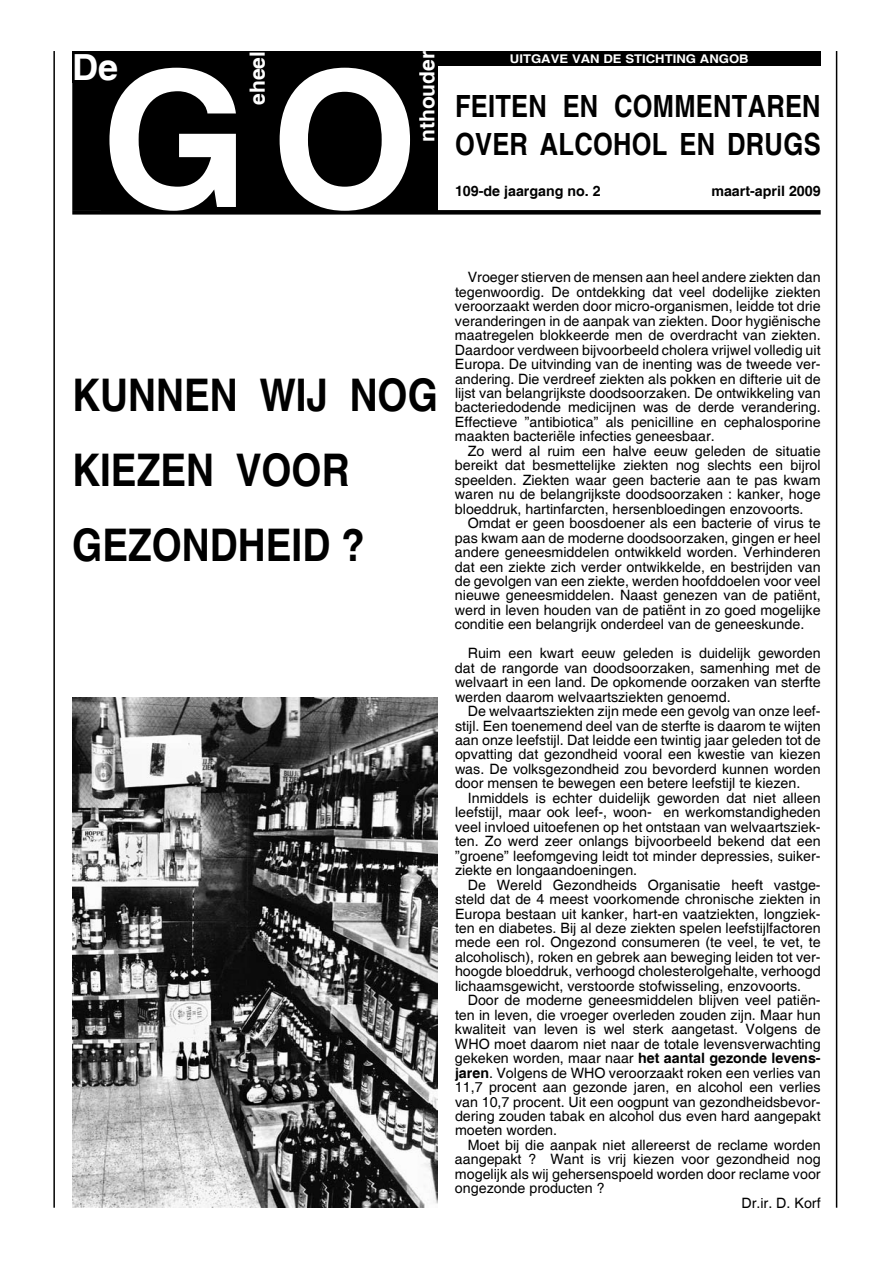
<style>
.page{position:relative;width:893px;height:1263px;background:#fff}
.page>*{position:absolute;margin:0;border:0;box-sizing:border-box;transform-origin:0 0}
.t1{font:700 189px "Helvetica";color:#fff}
.t2{font:700 45px/75px "Helvetica";color:#000;scale:.86 1}
.t3{font:700 36px "Helvetica";color:#fff}
.t4{font:700 30.6px/38.1px "Helvetica";letter-spacing:.01em;color:#000;scale:.83 1}
.t5{font:700 21px "Helvetica";color:#fff}
.t6{font:14.25px/14.4px "Helvetica";color:#000;text-align:justify}
.t7{font:700 14.25px "Helvetica";color:#000}
.t8{font:700 12px "Helvetica";color:#fff;scale:1.1 1}
.s1{font-weight:700}
</style>
<div class="page">
<hr style="left:836px;top:51px;width:1px;height:1157px;background:#000">
<hr style="left:53px;top:51px;width:2px;height:1157px;background:#000">
<div style="left:72px;top:210px;width:749px;height:5px;background:#000"></div>
<div style="left:438px;top:51px;width:383px;height:14px;background:#000"></div>
<div style="left:101px;top:51px;width:154px;height:159px;background:#000"></div>
<div style="left:250px;top:51px;width:22px;height:159px;background:#000"></div>
<div style="left:419px;top:51px;width:19px;height:159px;background:#000"></div>
<div style="left:270px;top:51px;width:149px;height:159px;background:#000"></div>
<div style="left:72px;top:51px;width:46px;height:32px;background:#000"></div>
<div style="left:73px;top:82px;width:27px;height:127px;background:#000"></div>
<div style="left:72px;top:81px;width:29px;height:129px;border:2px solid #000"></div>
<img style="left:72px;top:697px;width:366px;height:511px">
<h3 class="t5" style="left:245px;top:105px;width:55px;rotate:-90deg">eheel</h3>
<h3 class="t5" style="left:414px;top:142px;width:92px;rotate:-90deg">nthouder</h3>
<h3 class="t3" style="left:72px;top:45px;width:48px">De</h3>
<h1 class="t1" style="left:101px;top:25px;width:319px">GO</h1>
<p class="t8" style="left:510px;top:51px;width:113px">UITGAVE VAN DE stichting</p>
<p class="t8" style="left:700px;top:51px;width:10px">ango</p>
<p class="t8" style="left:739px;top:51px;width:10px">b</p>
<h3 class="t4" style="left:455px;top:89px;width:442px">FEITEN EN COMMENTAREN<br>OVER ALCOHOL EN DRUGS</h3>
<p class="t7" style="left:455px;top:182px;width:147px">109-de jaargang no. 2</p>
<p class="t7" style="left:711px;top:182px;width:111px">maart-april 2009</p>
<h2 class="t2" style="left:72px;top:360px;width:427px">KUNNEN WIJ NOG<br>KIEZEN VOOR<br>GEZONDHEID ?</h2>
<p class="t6" style="left:455px;top:271px;width:367px;text-indent:13px">Vroeger stierven de mensen aan heel andere ziekten dan tegenwoordig. De ontdekking dat veel dodelijke ziekten veroorzaakt werden door micro-organismen, leidde tot drie veranderingen in de aanpak van ziekten. Door hygiënische maatregelen blokkeerde men de overdracht van ziekten.<br>Daardoor verdween bijvoorbeeld cholera vrijwel volledig uit Europa. De uitvinding van de inenting was de tweede ver&shy;andering. Die verdreef ziekten als pokken en difterie uit de lijst van belangrijkste doodsoorzaken. De ontwikkeling van bacteriedodende medicijnen was de derde verandering.<br>Effectieve ”antibiotica” als penicilline en cephalosporine maakten bacteriële infecties geneesbaar.</p>
<p class="t6" style="left:455px;top:444px;width:367px;text-indent:13px">Zo werd al ruim een halve eeuw geleden de situatie bereikt dat besmettelijke ziekten nog slechts een bijrol speelden. Ziekten waar geen bacterie aan te pas kwam waren nu de belangrijkste doodsoorzaken : kanker, hoge bloeddruk, hartinfarcten, hersenbloedingen enzovoorts.</p>
<p class="t6" style="left:455px;top:516px;width:367px;text-indent:13px">Omdat er geen boosdoener als een bacterie of virus te pas kwam aan de moderne doodsoorzaken, gingen er heel andere geneesmiddelen ontwikkeld worden. Verhinderen dat een ziekte zich verder ontwikkelde, en bestrijden van de gevolgen van een ziekte, werden hoofddoelen voor veel nieuwe geneesmiddelen. Naast genezen van de patiënt, werd in leven houden van de patiënt in zo goed mogelijke conditie een belangrijk onderdeel van de geneeskunde.</p>
<p class="t6" style="left:455px;top:647px;width:367px;text-indent:13px">Ruim een kwart eeuw geleden is duidelijk geworden dat de rangorde van doodsoorzaken, samenhing met de welvaart in een land. De opkomende oorzaken van sterfte werden daarom welvaartsziekten genoemd.</p>
<p class="t6" style="left:455px;top:704px;width:367px;text-indent:13px">De welvaartsziekten zijn mede een gevolg van onze leef&shy;stijl. Een toenemend deel van de sterfte is daarom te wijten aan onze leefstijl. Dat leidde een twintig jaar geleden tot de opvatting dat gezondheid vooral een kwestie van kiezen was. De volksgezondheid zou bevorderd kunnen worden door mensen te bewegen een betere leefstijl te kiezen.</p>
<p class="t6" style="left:455px;top:791px;width:367px;text-indent:13px">Inmiddels is echter duidelijk geworden dat niet alleen leefstijl, maar ook leef-, woon- en werkomstandigheden veel invloed uitoefenen op het ontstaan van welvaartsziek&shy;ten. Zo werd zeer onlangs bijvoorbeeld bekend dat een ”groene” leefomgeving leidt tot minder depressies, suiker&shy;ziekte en longaandoeningen.</p>
<p class="t6" style="left:455px;top:878px;width:367px;text-indent:13px">De Wereld Gezondheids Organisatie heeft vastge&shy;steld dat de 4 meest voorkomende chronische ziekten in Europa bestaan uit kanker, hart-en vaatziekten, longziek&shy;ten en diabetes. Bij al deze ziekten spelen leefstijlfactoren mede een rol. Ongezond consumeren (te veel, te vet, te alcoholisch), roken en gebrek aan beweging leiden tot ver&shy;hoogde bloeddruk, verhoogd cholesterolgehalte, verhoogd lichaamsgewicht, verstoorde stofwisseling, enzovoorts.</p>
<p class="t6" style="left:455px;top:993px;width:367px;text-indent:13px">Door de moderne geneesmiddelen blijven veel patiën&shy;ten in leven, die vroeger overleden zouden zijn. Maar hun kwaliteit van leven is wel sterk aangetast. Volgens de WHO moet daarom niet naar de totale levensverwachting gekeken worden, maar naar <span class="s1">het aantal gezonde levens&shy;jaren</span>. Volgens de WHO veroorzaakt roken een verlies van 11,7 procent aan gezonde jaren, en alcohol een verlies van 10,7 procent. Uit een oogpunt van gezondheidsbevor&shy;dering zouden tabak en alcohol dus even hard aangepakt moeten worden.</p>
<p class="t6" style="left:468px;top:1138px;width:354px">Moet bij die aanpak niet allereerst de reclame worden</p>
<p class="t6" style="left:455px;top:1153px;width:367px">aangepakt ? Want is vrij kiezen voor gezondheid nog</p>
<p class="t6" style="left:455px;top:1167px;width:367px">mogelijk als wij gehersenspoeld worden door reclame voor</p>
<p class="t6" style="left:455px;top:1181px;width:151px">ongezonde producten ?</p>
<p class="t6" style="left:741px;top:1196px;width:81px">Dr.ir. D. Korf</p>
</div>
